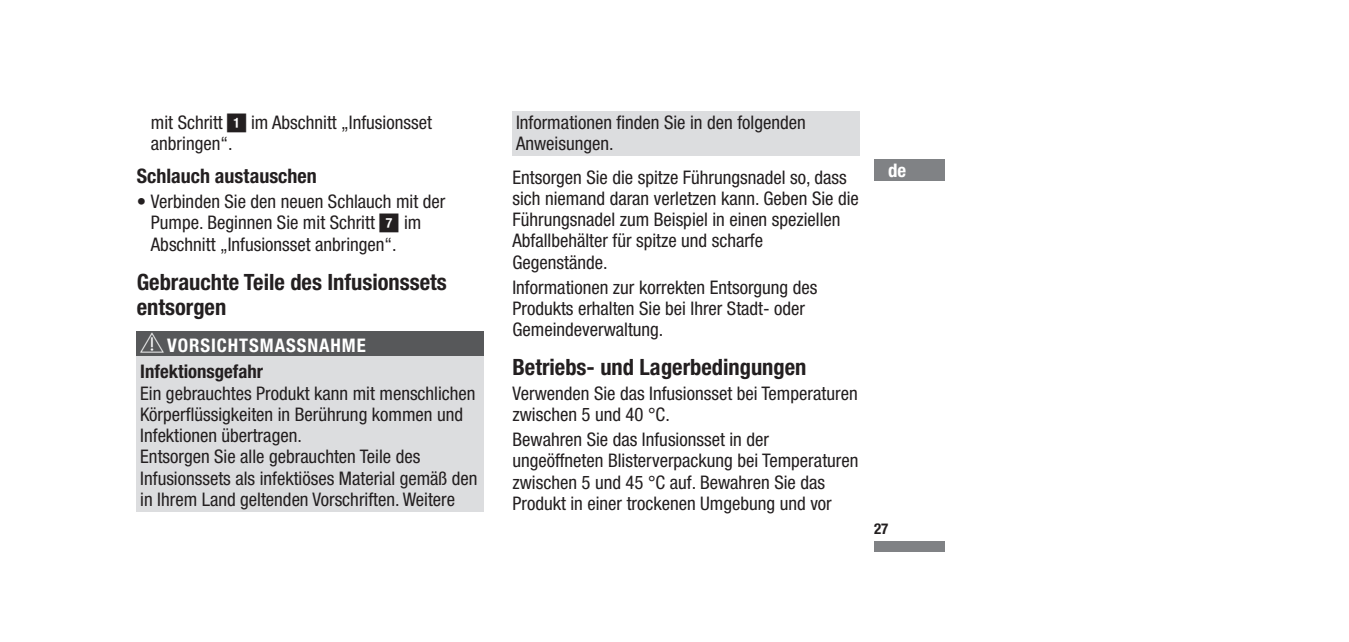
<style>
.page{position:relative;width:1349px;height:642px;background:#fff}
.page>*{position:absolute;margin:0;border:0;box-sizing:border-box;transform-origin:0 0}
.t1{font:700 condensed 22.5px/25px "Helvetica Neue LTW1 G";color:#231f20}
.t2{font:700 condensed 20px "Helvetica Neue LTW1 G";color:#231f20}
.t3{font:condensed 18.75px/21.2px "Helvetica Neue LTW1 G";color:#231f20}
.t4{font:700 condensed 18.75px "Helvetica Neue LTW1 G";letter-spacing:.05em;color:#fff}
.t5{font:700 condensed 18.75px "Helvetica Neue LTW1 G";color:#231f20}
.t6{font:700 condensed 15px "Helvetica Neue LTW1 G";color:#231f20}
.s1{font-family:"AIMS Numbers Inverse Bold";font-stretch:normal;font-size:19.75px}
.s2{font-weight:700}
</style>
<div class="page">
<div style="left:874px;top:541px;width:71px;height:10px;background:#808285"></div>
<div style="left:874px;top:160px;width:71px;height:21px;background:#808285"></div>
<div style="left:137px;top:331px;width:347px;height:33px;background:#57585a"></div>
<div style="left:137px;top:356px;width:347px;height:35px;background:#dcdddf"></div>
<div style="left:137px;top:382px;width:347px;height:66px;background:#dcdddf"></div>
<div style="left:137px;top:446px;width:347px;height:65px;background:#dcdddf"></div>
<div style="left:512px;top:111px;width:348px;height:44px;background:#dcdddf"></div>
<p class="t3" style="left:151px;top:112px;width:282px">mit Schritt <span class="s1">!</span> im Abschnitt „Infusionsset anbringen“.</p>
<p class="t2" style="left:137px;top:164px;width:181px">Schlauch austauschen</p>
<p class="t3" style="left:151px;top:191px;width:296px;text-indent:-14px"><span class="s2">•</span> Verbinden Sie den neuen Schlauch mit der<br>Pumpe. Beginnen Sie mit Schritt <span class="s1">/</span> im<br>Abschnitt „Infusionsset anbringen“.</p>
<p class="t1" style="left:137px;top:269px;width:312px">Gebrauchte Teile des Infusionssets entsorgen</p>
<p class="t4" style="left:167px;top:334px;width:200px">VORSICHTSMASSNAHME</p>
<p class="t5" style="left:140px;top:361px;width:124px">Infektionsgefahr</p>
<p class="t3" style="left:140px;top:383px;width:339px">Ein gebrauchtes Produkt kann mit menschlichen Körperflüssigkeiten in Berührung kommen und Infektionen übertragen.<br>Entsorgen Sie alle gebrauchten Teile des Infusionssets als infektiöses Material gemäß den in Ihrem Land geltenden Vorschriften. Weitere</p>
<p class="t3" style="left:516px;top:112px;width:291px">Informationen finden Sie in den folgenden<br>Anweisungen.</p>
<p class="t3" style="left:512px;top:167px;width:348px">Entsorgen Sie die spitze Führungsnadel so, dass sich niemand daran verletzen kann. Geben Sie die Führungsnadel zum Beispiel in einen speziellen Abfallbehälter für spitze und scharfe Gegenstände.</p>
<p class="t3" style="left:512px;top:276px;width:306px">Informationen zur korrekten Entsorgung des<br>Produkts erhalten Sie bei Ihrer Stadt- oder<br>Gemeindeverwaltung.</p>
<p class="t1" style="left:512px;top:355px;width:295px">Betriebs- und Lagerbedingungen</p>
<p class="t3" style="left:512px;top:383px;width:347px">Verwenden Sie das Infusionsset bei Temperaturen zwischen 5 und 40 °C.</p>
<p class="t3" style="left:512px;top:429px;width:347px">Bewahren Sie das Infusionsset in der ungeöffneten Blisterverpackung bei Temperaturen zwischen 5 und 45 °C auf. Bewahren Sie das Produkt in einer trockenen Umgebung und vor</p>
<p class="t4" style="left:888px;top:159px;width:20px">de</p>
<p class="t6" style="left:874px;top:519px;width:16px">27</p>
</div>
